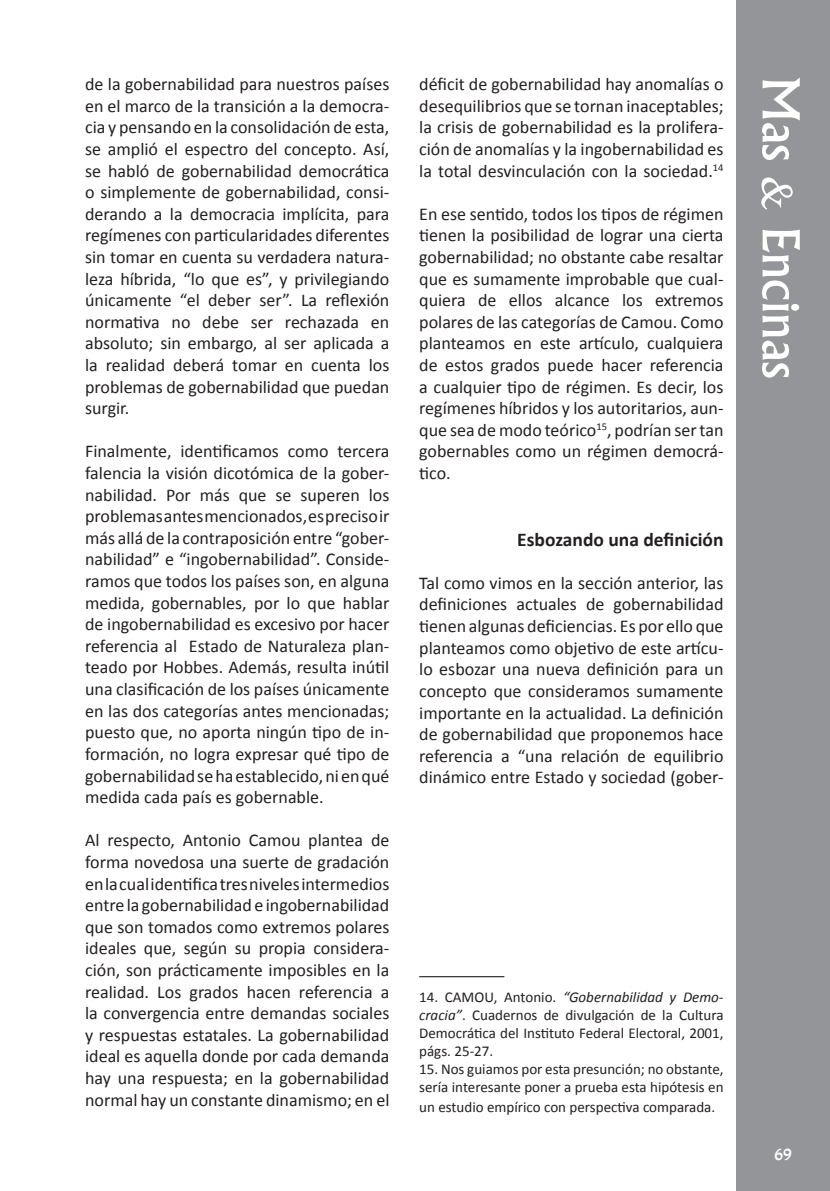
<style>
.page{position:relative;width:830px;height:1191px;background:#fff}
.page>*{position:absolute;margin:0;border:0;box-sizing:border-box;transform-origin:0 0}
.t1{font:54px "Narkisim";color:#fff}
.t2{font:21px "Narkisim";color:#fff}
.t3{font:700 19.5px "Calibri";color:#231f20}
.t4{font:18px/21.6px "Calibri";color:#231f20;text-align:justify}
.t5{font:15px/18px "Calibri";color:#231f20;text-align:justify}
.s1{font-style:italic}
</style>
<div class="page">
<div style="left:736px;top:0;width:93px;height:1191px;background:#939598"></div>
<hr style="left:419px;top:976px;width:85px;height:1px;background:#231f20">
<p class="t4" style="left:85px;top:72px;width:306px">de la gobernabilidad para nuestros países en el marco de la transición a la democra&shy;cia y pensando en la consolidación de esta, se amplió el espectro del concepto. Así, se habló de gobernabilidad democrática o simplemente de gobernabilidad, consi&shy;derando a la democracia implícita, para regímenes con particularidades diferentes sin tomar en cuenta su verdadera natura&shy;leza híbrida, “lo que es”, y privilegiando únicamente “el deber ser”. La reflexión normativa no debe ser rechazada en absoluto; sin embargo, al ser aplicada a la realidad deberá tomar en cuenta los problemas de gobernabilidad que puedan surgir.</p>
<p class="t4" style="left:85px;top:440px;width:306px">Finalmente, identificamos como tercera falencia la visión dicotómica de la gober&shy;nabilidad. Por más que se superen los problemas antes mencionados, es preciso ir más allá de la contraposición entre “gober&shy;nabilidad” e “ingobernabilidad”. Conside&shy;ramos que todos los países son, en alguna medida, gobernables, por lo que hablar de ingobernabilidad es excesivo por hacer referencia al Estado de Naturaleza plan&shy;teado por Hobbes. Además, resulta inútil una clasificación de los países únicamente en las dos categorías antes mencionadas; puesto que, no aporta ningún tipo de in&shy;formación, no logra expresar qué tipo de gobernabilidad se ha establecido, ni en qué medida cada país es gobernable.</p>
<p class="t4" style="left:85px;top:828px;width:306px">Al respecto, Antonio Camou plantea de forma novedosa una suerte de gradación en la cual identifica tres niveles intermedios entre la gobernabilidad e ingobernabilidad que son tomados como extremos polares ideales que, según su propia considera&shy;ción, son prácticamente imposibles en la realidad. Los grados hacen referencia a la convergencia entre demandas sociales y respuestas estatales. La gobernabilidad ideal es aquella donde por cada demanda hay una respuesta; en la gobernabilidad normal hay un constante dinamismo; en el</p>
<p class="t4" style="left:419px;top:72px;width:306px">déficit de gobernabilidad hay anomalías o desequilibrios que se tornan inaceptables; la crisis de gobernabilidad es la prolifera&shy;ción de anomalías y la ingobernabilidad es la total desvinculación con la sociedad.<sup>14</sup></p>
<p class="t4" style="left:419px;top:202px;width:306px">En ese sentido, todos los tipos de régimen tienen la posibilidad de lograr una cierta gobernabilidad; no obstante cabe resaltar que es sumamente improbable que cual&shy;quiera de ellos alcance los extremos polares de las categorías de Camou. Como planteamos en este artículo, cualquiera de estos grados puede hacer referencia a cualquier tipo de régimen. Es decir, los regímenes híbridos y los autoritarios, aun&shy;que sea de modo teórico<sup>15</sup>, podrían ser tan gobernables como un régimen democrá&shy;tico.</p>
<p class="t3" style="left:517px;top:527px;width:208px">Esbozando una definición</p>
<p class="t4" style="left:419px;top:571px;width:306px">Tal como vimos en la sección anterior, las definiciones actuales de gobernabilidad tienen algunas deficiencias. Es por ello que planteamos como objetivo de este artícu&shy;lo esbozar una nueva definición para un concepto que consideramos sumamente importante en la actualidad. La definición de gobernabilidad que proponemos hace referencia a “una relación de equilibrio dinámico entre Estado y sociedad (gober-</p>
<p class="t5" style="left:419px;top:987px;width:306px">14. CAMOU, Antonio. <span class="s1">“Gobernabilidad y Demo&shy;cracia”</span>. Cuadernos de divulgación de la Cultura Democrática del Instituto Federal Electoral, 2001, págs. 25-27.</p>
<p class="t5" style="left:419px;top:1059px;width:306px">15. Nos guiamos por esta presunción; no obstante, sería interesante poner a prueba esta hipótesis en</p>
<p class="t5" style="left:419px;top:1097px;width:297px">un estudio empírico con perspectiva comparada.</p>
<h1 class="t1" style="left:802px;top:77px;width:304px;rotate:90deg">Mas &amp; Encinas</h1>
<p class="t2" style="left:774px;top:1144px;width:19px">69</p>
</div>
